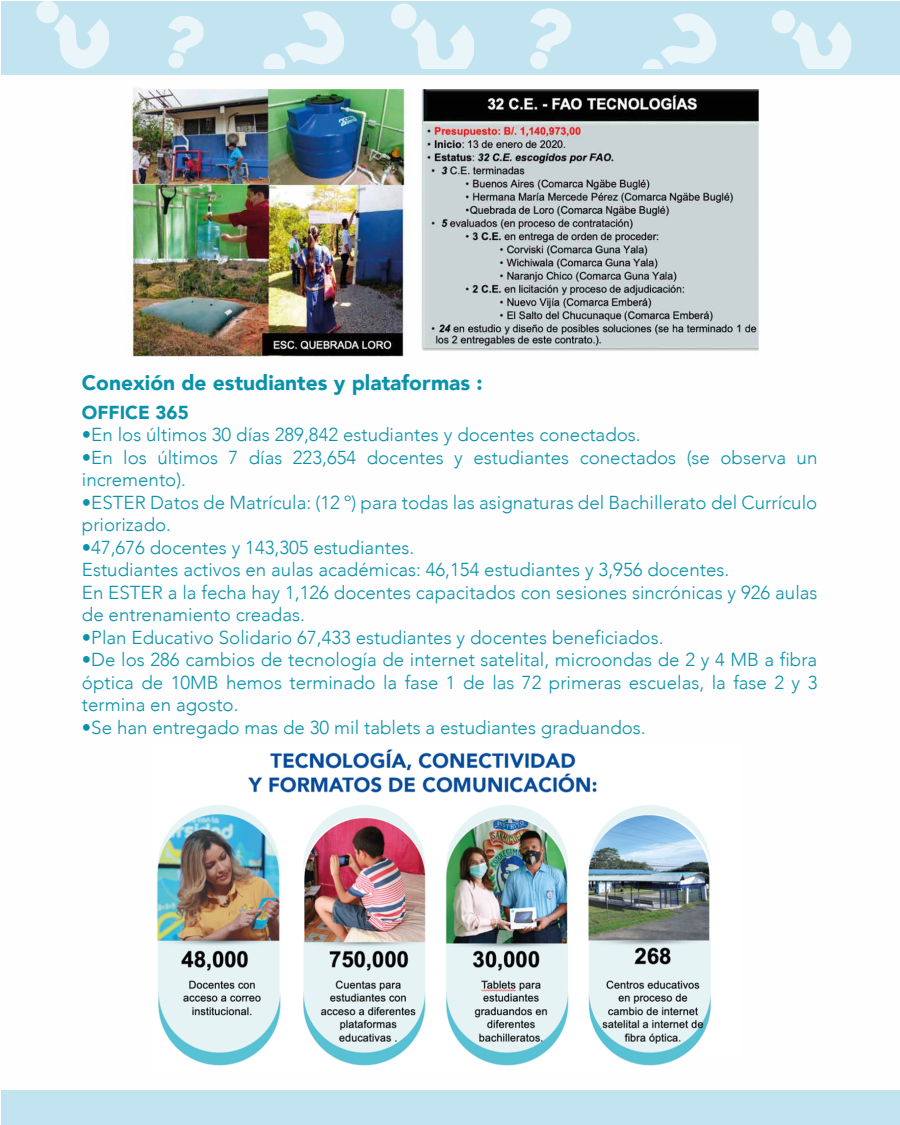
<style>
.page{position:relative;width:900px;height:1125px;background:#fff}
.page>*{position:absolute;margin:0;border:0;box-sizing:border-box;transform-origin:0 0}
.t1{font:900 21px "Avenir";color:#0993aa}
.t2{font:300 18.75px/22.5px "Avenir";color:#0993aa}
.t3{font:900 18.75px "Avenir";color:#0993aa}
</style>
<div class="page">
<div style="left:2px;top:1px;width:898px;height:1124px;background:#c2e4f0"></div>
<svg style="left:264px;top:11px;width:80px;height:58px"></svg>
<svg style="left:36px;top:1px;width:73px;height:68px"></svg>
<svg style="left:772px;top:10px;width:79px;height:59px"></svg>
<svg style="left:168px;top:16px;width:36px;height:52px"></svg>
<svg style="left:642px;top:13px;width:74px;height:56px"></svg>
<svg style="left:391px;top:3px;width:83px;height:66px"></svg>
<svg style="left:530px;top:8px;width:41px;height:61px"></svg>
<div style="left:1px;top:75px;width:899px;height:1015px;background:#fffefe"></div>
<img style="left:129px;top:88px;width:630px;height:269px">
<img style="left:157px;top:749px;width:554px;height:317px">
<p class="t1" style="left:82px;top:365px;width:402px">Conexión de estudiantes y plataformas :</p>
<p class="t3" style="left:82px;top:396px;width:108px">OFFICE 365</p>
<p class="t2" style="left:82px;top:423px;width:560px">•En los últimos 30 días 289,842 estudiantes y docentes conectados.</p>
<p class="t2" style="left:82px;top:446px;width:737px">•En los últimos 7 días 223,654 docentes y estudiantes conectados (se observa un incremento).</p>
<p class="t2" style="left:82px;top:491px;width:737px">•ESTER Datos de Matrícula: (12 º) para todas las asignaturas del Bachillerato del Currículo priorizado.</p>
<p class="t2" style="left:82px;top:536px;width:737px">•47,676 docentes y 143,305 estudiantes.<br>Estudiantes activos en aulas académicas: 46,154 estudiantes y 3,956 docentes.<br>En ESTER a la fecha hay 1,126 docentes capacitados con sesiones sincrónicas y 926 aulas de entrenamiento creadas.</p>
<p class="t2" style="left:82px;top:626px;width:583px">•Plan Educativo Solidario 67,433 estudiantes y docentes beneficiados.</p>
<p class="t2" style="left:82px;top:648px;width:737px;text-align:justify">•De los 286 cambios de tecnología de internet satelital, microondas de 2 y 4 MB a fibra óptica de 10MB hemos terminado la fase 1 de las 72 primeras escuelas, la fase 2 y 3 termina en agosto.</p>
<p class="t2" style="left:82px;top:716px;width:565px">•Se han entregado mas de 30 mil tablets a estudiantes graduandos.</p>
</div>
